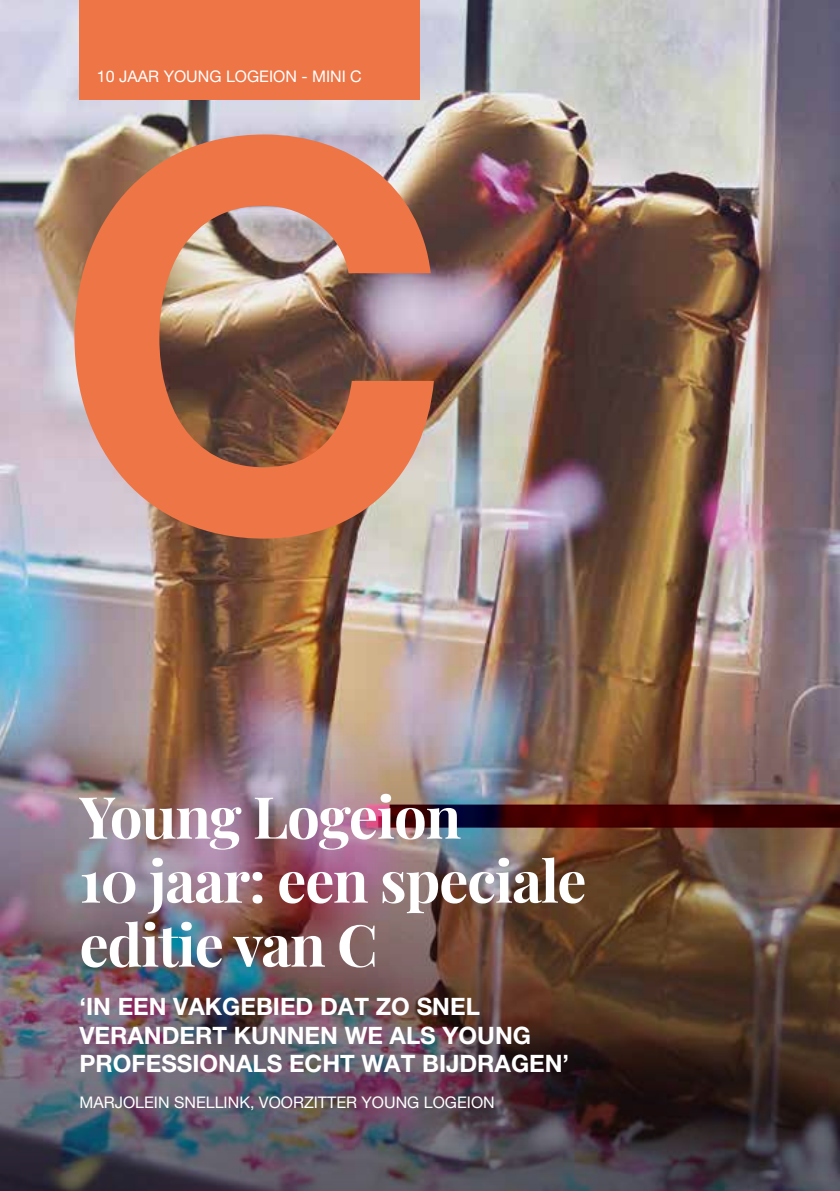
<style>
.page{position:relative;width:840px;height:1191px;background:#fff}
.page>*{position:absolute;margin:0;border:0;box-sizing:border-box;transform-origin:0 0}
.t1{font:700 540px "Helvetica Neue LT Pro";color:#ee7546}
.t2{font:700 58px/64px "Playfair Display";letter-spacing:-.02em;color:#fff}
.t3{font:700 24px/28.8px "Helvetica Neue LT Pro";color:#fff}
.t4{font:16px "Helvetica Neue LT Pro";color:#fff}
</style>
<div class="page">
<img style="left:0;top:0;width:839px;height:597px">
<img style="left:0;top:597px;width:839px;height:594px">
<div style="left:79px;top:0;width:341px;height:99px;background:#ee7546"></div>
<p class="t4" style="left:97px;top:66px;width:266px">10 JAAR YOUNG LOGEION - MINI C</p>
<h1 class="t1" style="left:54px;top:3px;width:402px">C</h1>
<h2 class="t2" style="left:79px;top:780px;width:508px">Young Logeion<br>10 jaar: een speciale editie van C</h2>
<p class="t3" style="left:79px;top:991px;width:491px">‘IN EEN VAKGEBIED DAT ZO SNEL<br>VERANDERT KUNNEN WE ALS YOUNG<br>PROFESSIONALS ECHT WAT BIJDRAGEN’</p>
<p class="t4" style="left:79px;top:1093px;width:416px">MARJOLEIN SNELLINK, VOORZITTER YOUNG LOGEION</p>
</div>
